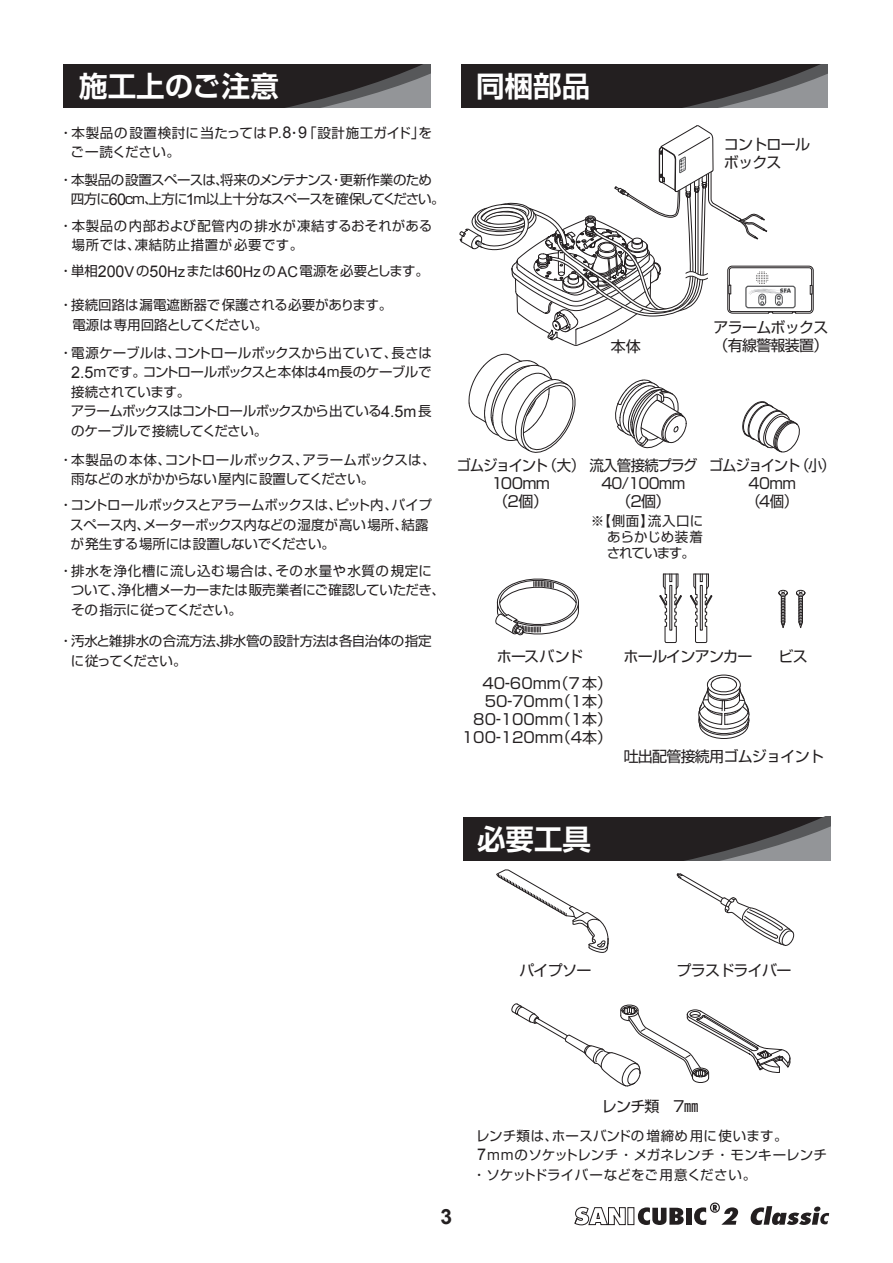
<style>
.page{position:relative;width:893px;height:1263px;background:#fff}
.page>*{position:absolute;margin:0;border:0;box-sizing:border-box;transform-origin:0 0}
.t1{font:700 28.5px "Shin Go Pro De";color:#fff}
.t2{font:700 21px "Arial";color:#231f20}
.t3{font:15px/18px "Shin Go Pro";letter-spacing:-.05em;color:#231f20}
.t4{font:15px/18px "Shin Go Pro";color:#231f20;text-align:right}
.t5{font:15px/18px "Shin Go Pro";letter-spacing:-.075em;color:#231f20;text-align:center;scale:.96 1}
.t6{font:15px "Shin Go Pro";letter-spacing:-.085em;color:#231f20;scale:.96 1}
.t7{font:15px "Shin Go Pro";letter-spacing:-.05em;color:#231f20;scale:.96 1}
.t8{font:13.5px/19.5px "Shin Go Pro";letter-spacing:-.015em;color:#231f20}
.t9{font:13.5px/19.5px "Shin Go Pro";letter-spacing:-.055em;color:#231f20}
.t10{font:13.5px/19.5px "Shin Go Pro";letter-spacing:.045em;color:#231f20}
.t11{font:13.5px "Shin Go Pro";letter-spacing:.01em;color:#231f20}
.t12{font:13.5px "Shin Go Pro";letter-spacing:.02em;color:#231f20}
.s1{font-family:"Arial";font-size:14.85px}
.s2{font-family:"Arial";font-size:16.2px}
.s3{font-family:"Arial";font-size:15.45px}
</style>
<div class="page">
<div style="left:461px;top:64px;width:366px;height:44px;background:#231f20"></div>
<svg style="left:683px;top:64px;width:144px;height:44px"></svg>
<div style="left:64px;top:64px;width:366px;height:44px;background:#231f20"></div>
<svg style="left:285px;top:64px;width:145px;height:44px"></svg>
<svg style="left:575px;top:1207px;width:51px;height:18px"></svg>
<svg style="left:638px;top:1207px;width:46px;height:18px"></svg>
<div style="left:686px;top:1208px;width:6px;height:17px;background:#231f20"></div>
<svg style="left:694px;top:1202px;width:44px;height:23px"></svg>
<svg style="left:750px;top:1206px;width:79px;height:19px"></svg>
<div style="left:463px;top:817px;width:367px;height:43px;background:#231f20"></div>
<svg style="left:689px;top:817px;width:141px;height:43px"></svg>
<svg style="left:676px;top:873px;width:118px;height:73px"></svg>
<svg style="left:511px;top:1003px;width:280px;height:84px"></svg>
<svg style="left:496px;top:869px;width:113px;height:84px"></svg>
<svg style="left:495px;top:578px;width:84px;height:58px"></svg>
<svg style="left:689px;top:573px;width:24px;height:70px"></svg>
<svg style="left:659px;top:573px;width:23px;height:70px"></svg>
<svg style="left:796px;top:589px;width:10px;height:40px"></svg>
<svg style="left:778px;top:589px;width:10px;height:39px"></svg>
<svg style="left:698px;top:674px;width:52px;height:65px"></svg>
<svg style="left:459px;top:125px;width:355px;height:328px"></svg>
<h1 class="t1" style="left:79px;top:62px;width:201px">施工上のご注意</h1>
<h1 class="t1" style="left:476px;top:62px;width:115px">同梱部品</h1>
<p class="t10" style="left:70px;top:121px;width:363px;text-indent:-11px">・本製品の設置検討に当たっては<span class="s1">P.</span><span class="s2">8</span>・<span class="s2">9</span>「設計施工ガイド」をご一読ください。</p>
<p class="t9" style="left:71px;top:168px;width:375px;text-indent:-12px">・本製品の設置スペースは、将来のメンテナンス・更新作業のため四方に<span class="s2">60</span>ｃｍ、上方に<span class="s2">1</span>ｍ以上十分なスペースを確保してください。</p>
<p class="t10" style="left:72px;top:214px;width:362px;text-indent:-13px">・本製品の内部および配管内の排水が凍結するおそれがある場所では、凍結防止措置が必要です。</p>
<p class="t8" style="left:59px;top:260px;width:371px">・単相<span class="s2">200</span><span class="s1">V</span>の<span class="s2">50</span><span class="s1">Hz</span>または<span class="s2">60</span><span class="s1">Hz</span>の<span class="s1">AC</span>電源を必要とします。</p>
<p class="t3" style="left:724px;top:133px;width:88px">コントロールボックス</p>
<p class="t8" style="left:72px;top:294px;width:321px;text-indent:-13px">・接続回路は漏電遮断器で保護される必要があります。電源は専用回路としてください。</p>
<p class="t8" style="left:59px;top:341px;width:374px;text-align:right">・電源ケーブルは、コントロールボックスから出ていて、長さは<br><span class="s2">2</span><span class="s3">.</span><span class="s2">5</span>ｍです。コントロールボックスと本体は<span class="s2">4</span>ｍ長のケーブルで</p>
<p class="t9" style="left:71px;top:400px;width:362px">アラームボックスはコントロールボックスから出ている<span class="s2">4</span><span class="s3">.</span><span class="s2">5</span><span class="s3">m</span> 長のケーブルで接続してください。</p>
<p class="t8" style="left:71px;top:448px;width:374px;text-indent:-12px">・本製品の本体、コントロールボックス、アラームボックスは、　雨などの水がかからない屋内に設置してください。</p>
<p class="t8" style="left:70px;top:494px;width:363px;text-indent:-11px">・コントロールボックスとアラームボックスは、ピット内、パイプスペース内、メーターボックス内などの湿度が高い場所、結露が発生する場所には設置しないでください。</p>
<p class="t8" style="left:71px;top:559px;width:375px;text-indent:-12px">・排水を浄化槽に流し込む場合は、その水量や水質の規定について、浄化槽メーカーまたは販売業者にご確認していただき、その指示に従ってください。</p>
<p class="t3" style="left:611px;top:335px;width:31px">本体</p>
<p class="t3" style="left:714px;top:316px;width:116px">アラームボックス（有線警報装置）</p>
<p class="t6" style="left:457px;top:453px;width:253px">ゴムジョイント（大）流入管接続プラグ</p>
<p class="t7" style="left:601px;top:471px;width:89px">40/100mm</p>
<p class="t3" style="left:616px;top:491px;width:56px">（2個）</p>
<p class="t8" style="left:591px;top:509px;width:15px">※</p>
<p class="t3" style="left:491px;top:473px;width:60px">100mm（2個）</p>
<p class="t8" style="left:607px;top:511px;width:98px;line-height:16.2px;text-align:justify;text-indent:-9px">【側面】流入口にあらかじめ装着されています。</p>
<p class="t5" style="left:709px;top:455px;width:134px">ゴムジョイント（小）<br>40mm<br>（4個）</p>
<p class="t8" style="left:71px;top:629px;width:362px;text-indent:-12px">・汚水と雑排水の合流方法、排水管の設計方法は各自治体の指定に従ってください。</p>
<p class="t3" style="left:497px;top:646px;width:88px">ホースバンド</p>
<p class="t3" style="left:623px;top:646px;width:130px">ホールインアンカー</p>
<p class="t3" style="left:779px;top:646px;width:31px">ビス</p>
<p class="t4" style="left:462px;top:673px;width:152px">40-60mm（7本）<br>50-70mm（1本）<br>80-100mm（1本）<br>100-120mm（4本）</p>
<p class="t3" style="left:624px;top:746px;width:202px">吐出配管接続用ゴムジョイント</p>
<h1 class="t1" style="left:477px;top:815px;width:115px">必要工具</h1>
<p class="t3" style="left:519px;top:960px;width:73px">パイプソー</p>
<p class="t3" style="left:677px;top:960px;width:116px">プラスドライバー</p>
<h2 class="t2" style="left:440px;top:1203px;width:13px">3</h2>
<p class="t3" style="left:602px;top:1096px;width:98px">レンチ類　7㎜</p>
<p class="t12" style="left:476px;top:1124px;width:313px">レンチ類は、ホースバンドの増締め用に使います。</p>
<p class="t11" style="left:477px;top:1144px;width:351px"><span class="s2">7</span>ｍｍのソケットレンチ・メガネレンチ・モンキーレンチ</p>
<p class="t11" style="left:472px;top:1163px;width:285px">・ソケットドライバーなどをご用意ください。</p>
</div>
